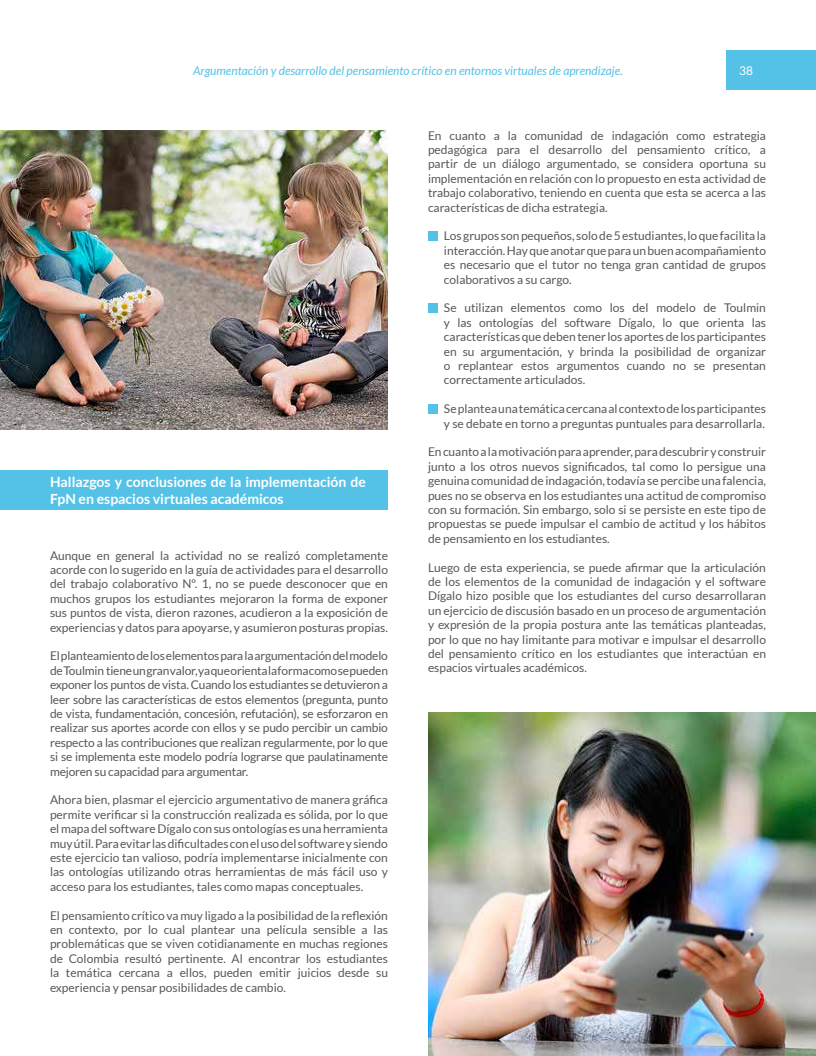
<style>
.page{position:relative;width:816px;height:1056px;background:#fff}
.page>*{position:absolute;margin:0;border:0;box-sizing:border-box;transform-origin:0 0}
.t1{font:700 14px/16.8px "Lato";color:#fff}
.t2{font:12px/14.4px "Lato";color:#575756;text-align:justify}
.t3{font:italic 12px "Lato";color:#54c2e7}
.t4{font:12px "Lato";color:#fff}
</style>
<div class="page">
<div style="left:726px;top:50px;width:90px;height:40px;background:#54c2e7"></div>
<img style="left:0;top:130px;width:388px;height:300px">
<div style="left:0;top:470px;width:388px;height:40px;background:#54c2e7"></div>
<div style="left:428px;top:231px;width:10px;height:10px;background:#54c2e7"></div>
<div style="left:428px;top:303px;width:10px;height:10px;background:#54c2e7"></div>
<div style="left:428px;top:404px;width:10px;height:10px;background:#54c2e7"></div>
<img style="left:428px;top:712px;width:388px;height:344px">
<p class="t3" style="left:193px;top:64px;width:431px">Argumentación y desarrollo del pensamiento crítico en entornos virtuales de aprendizaje.</p>
<p class="t4" style="left:739px;top:64px;width:15px">38</p>
<p class="t1" style="left:50px;top:474px;width:317px">Hallazgos y conclusiones de la implementación de<br>FpN en espacios virtuales académicos</p>
<p class="t2" style="left:50px;top:548px;width:340px">Aunque en general la actividad no se realizó completamente acorde con lo sugerido en la guía de actividades para el desarrollo del trabajo colaborativo Nº. 1, no se puede desconocer que en muchos grupos los estudiantes mejoraron la forma de exponer sus puntos de vista, dieron razones, acudieron a la exposición de experiencias y datos para apoyarse, y asumieron posturas propias.</p>
<p class="t2" style="left:50px;top:649px;width:340px">El planteamiento de los elementos para la argumentación del modelo de Toulmin tiene un gran valor, ya que orienta la forma como se pueden exponer los puntos de vista. Cuando los estudiantes se detuvieron a leer sobre las características de estos elementos (pregunta, punto de vista, fundamentación, concesión, refutación), se esforzaron en realizar sus aportes acorde con ellos y se pudo percibir un cambio respecto a las contribuciones que realizan regularmente, por lo que si se implementa este modelo podría lograrse que paulatinamente mejoren su capacidad para argumentar.</p>
<p class="t2" style="left:50px;top:793px;width:340px">Ahora bien, plasmar el ejercicio argumentativo de manera gráfica permite verificar si la construcción realizada es sólida, por lo que el mapa del software Dígalo con sus ontologías es una herramienta muy útil. Para evitar las dificultades con el uso del software y siendo este ejercicio tan valioso, podría implementarse inicialmente con las ontologías utilizando otras herramientas de más fácil uso y acceso para los estudiantes, tales como mapas conceptuales.</p>
<p class="t2" style="left:50px;top:908px;width:340px">El pensamiento crítico va muy ligado a la posibilidad de la reflexión en contexto, por lo cual plantear una película sensible a las problemáticas que se viven cotidianamente en muchas regiones de Colombia resultó pertinente. Al encontrar los estudiantes la temática cercana a ellos, pueden emitir juicios desde su experiencia y pensar posibilidades de cambio.</p>
<p class="t2" style="left:428px;top:128px;width:340px">En cuanto a la comunidad de indagación como estrategia pedagógica para el desarrollo del pensamiento crítico, a partir de un diálogo argumentado, se considera oportuna su implementación en relación con lo propuesto en esta actividad de trabajo colaborativo, teniendo en cuenta que esta se acerca a las características de dicha estrategia.</p>
<p class="t2" style="left:444px;top:229px;width:324px">Los grupos son pequeños, solo de 5 estudiantes, lo que facilita la interacción. Hay que anotar que para un buen acompañamiento es necesario que el tutor no tenga gran cantidad de grupos colaborativos a su cargo.</p>
<p class="t2" style="left:444px;top:301px;width:324px">Se utilizan elementos como los del modelo de Toulmin y las ontologías del software Dígalo, lo que orienta las características que deben tener los aportes de los participantes en su argumentación, y brinda la posibilidad de organizar o replantear estos argumentos cuando no se presentan correctamente articulados.</p>
<p class="t2" style="left:444px;top:402px;width:324px">Se plantea una temática cercana al contexto de los participantes y se debate en torno a preguntas puntuales para desarrollarla.</p>
<p class="t2" style="left:428px;top:445px;width:340px">En cuanto a la motivación para aprender, para descubrir y construir junto a los otros nuevos significados, tal como lo persigue una genuina comunidad de indagación, todavía se percibe una falencia, pues no se observa en los estudiantes una actitud de compromiso con su formación. Sin embargo, solo si se persiste en este tipo de propuestas se puede impulsar el cambio de actitud y los hábitos de pensamiento en los estudiantes.</p>
<p class="t2" style="left:428px;top:560px;width:340px">Luego de esta experiencia, se puede afirmar que la articulación de los elementos de la comunidad de indagación y el software Dígalo hizo posible que los estudiantes del curso desarrollaran un ejercicio de discusión basado en un proceso de argumentación y expresión de la propia postura ante las temáticas planteadas, por lo que no hay limitante para motivar e impulsar el desarrollo del pensamiento crítico en los estudiantes que interactúan en espacios virtuales académicos.</p>
</div>
